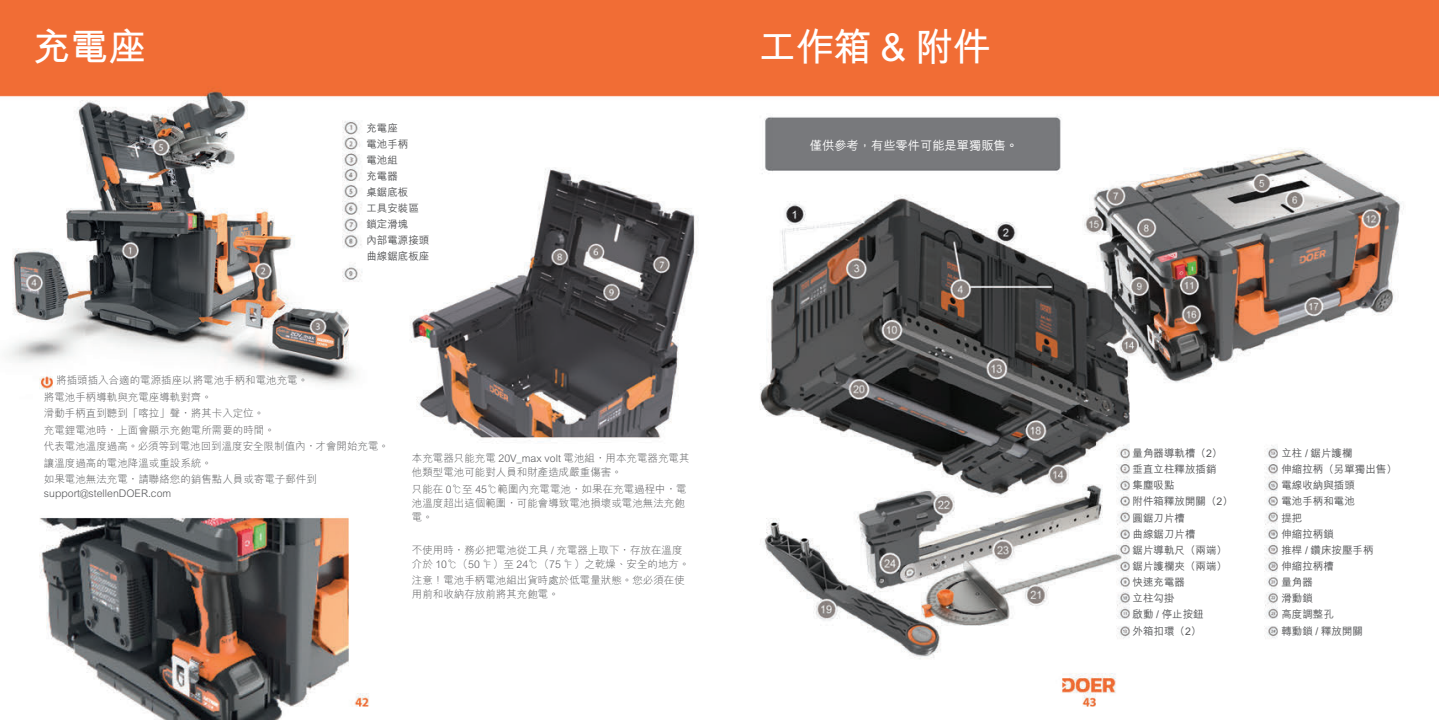
<style>
.page{position:relative;width:1439px;height:720px;background:#fff}
.page>*{position:absolute;margin:0;border:0;box-sizing:border-box;transform-origin:0 0}
.t1{font:700 38.5px "M Hei HK";letter-spacing:-.025em;color:#fff}
.text{font:500 12.25px "M Hei HK";color:#fff}
.text-2{font:300 10.5px/14px "M Hei HK";color:#57585a}
.text-3{font:500 10.5px "M Hei HK";color:#57585a}
</style>
<div class="page">
<img style="left:0;top:0;width:1439px;height:719px">
<p class="t1" style="left:33px;top:19px;width:115px">充電座</p>
<p class="t1" style="left:758px;top:19px;width:234px">工作箱 &amp; 附件</p>
<p class="text-3" style="left:366px;top:121px;width:33px">充電座</p>
<p class="text-3" style="left:366px;top:137px;width:43px">電池手柄</p>
<p class="text-3" style="left:366px;top:153px;width:33px">電池組</p>
<p class="text-3" style="left:366px;top:169px;width:33px">充電器</p>
<p class="text-3" style="left:366px;top:185px;width:43px">桌鋸底板</p>
<p class="text-3" style="left:366px;top:201px;width:54px">工具安裝區</p>
<p class="text-3" style="left:366px;top:217px;width:43px">鎖定滑塊</p>
<p class="text-3" style="left:366px;top:233px;width:64px">內部電源接頭</p>
<p class="text-3" style="left:366px;top:248px;width:64px">曲線鋸底板座</p>
<p class="text-2" style="left:56px;top:373px;width:253px">將插頭插入合適的電源插座以將電池手柄和電池充電。</p>
<p class="text-2" style="left:44px;top:389px;width:169px">將電池手柄導軌與充電座導軌對齊。</p>
<p class="text-2" style="left:44px;top:406px;width:222px">滑動手柄直到聽到「喀拉」聲，將其卡入定位。</p>
<p class="text-2" style="left:44px;top:422px;width:232px">充電鋰電池時，上面會顯示充飽電所需要的時間。</p>
<p class="text-2" style="left:44px;top:439px;width:347px">代表電池溫度過高。必須等到電池回到溫度安全限制值內，才會開始充電。</p>
<p class="text-2" style="left:44px;top:455px;width:169px">讓溫度過高的電池降溫或重設系統。</p>
<p class="text-2" style="left:44px;top:472px;width:274px">如果電池無法充電，請聯絡您的銷售點人員或寄電子郵件到support@stellenDOER.com</p>
<p class="text-2" style="left:412px;top:451px;width:279px">本充電器只能充電 20V_max volt 電池組，用本充電器充電其他類型電池可能對人員和財產造成嚴重傷害。</p>
<p class="text-2" style="left:412px;top:481px;width:276px">只能在 0℃至 45℃範圍內充電電池，如果在充電過程中，電池溫度超出這個範圍，可能會導致電池損壞或電池無法充飽電。</p>
<p class="text-2" style="left:412px;top:542px;width:279px">不使用時，務必把電池從工具 / 充電器上取下，存放在溫度介於 10℃（50 ℉）至 24℃（75 ℉）之乾燥、安全的地方。</p>
<p class="text-2" style="left:412px;top:572px;width:274px">注意！電池手柄電池組出貨時處於低電量狀態。您必須在使用前和收納存放前將其充飽電。</p>
<p class="text" style="left:810px;top:136px;width:210px">僅供參考，有些零件可能是單獨販售。</p>
<p class="text-3" style="left:1132px;top:445px;width:91px">量角器導軌槽（2）</p>
<p class="text-3" style="left:1132px;top:461px;width:85px">垂直立柱釋放插銷</p>
<p class="text-3" style="left:1132px;top:477px;width:43px">集塵吸點</p>
<p class="text-3" style="left:1132px;top:494px;width:102px">附件箱釋放開關（2）</p>
<p class="text-3" style="left:1132px;top:510px;width:54px">圓鋸刀片槽</p>
<p class="text-3" style="left:1132px;top:526px;width:64px">曲線鋸刀片槽</p>
<p class="text-3" style="left:1132px;top:542px;width:96px">鋸片導軌尺（兩端）</p>
<p class="text-3" style="left:1132px;top:558px;width:96px">鋸片護欄夾（兩端）</p>
<p class="text-3" style="left:1132px;top:574px;width:54px">快速充電器</p>
<p class="text-3" style="left:1132px;top:590px;width:43px">立柱勾掛</p>
<p class="text-3" style="left:1132px;top:606px;width:73px">啟動 / 停止按鈕</p>
<p class="text-3" style="left:1132px;top:623px;width:70px">外箱扣環（2）</p>
<p class="text-3" style="left:1281px;top:445px;width:73px">立柱 / 鋸片護欄</p>
<p class="text-3" style="left:1281px;top:461px;width:117px">伸縮拉柄（另單獨出售）</p>
<p class="text-3" style="left:1281px;top:477px;width:75px">電線收納與插頭</p>
<p class="text-3" style="left:1281px;top:493px;width:75px">電池手柄和電池</p>
<p class="text-3" style="left:1281px;top:510px;width:22px">提把</p>
<p class="text-3" style="left:1281px;top:526px;width:54px">伸縮拉柄鎖</p>
<p class="text-3" style="left:1281px;top:542px;width:94px">推桿 / 鑽床按壓手柄</p>
<p class="text-3" style="left:1281px;top:558px;width:54px">伸縮拉柄槽</p>
<p class="text-3" style="left:1281px;top:574px;width:33px">量角器</p>
<p class="text-3" style="left:1281px;top:590px;width:33px">滑動鎖</p>
<p class="text-3" style="left:1281px;top:606px;width:54px">高度調整孔</p>
<p class="text-3" style="left:1281px;top:623px;width:83px">轉動鎖 / 釋放開關</p>
</div>
